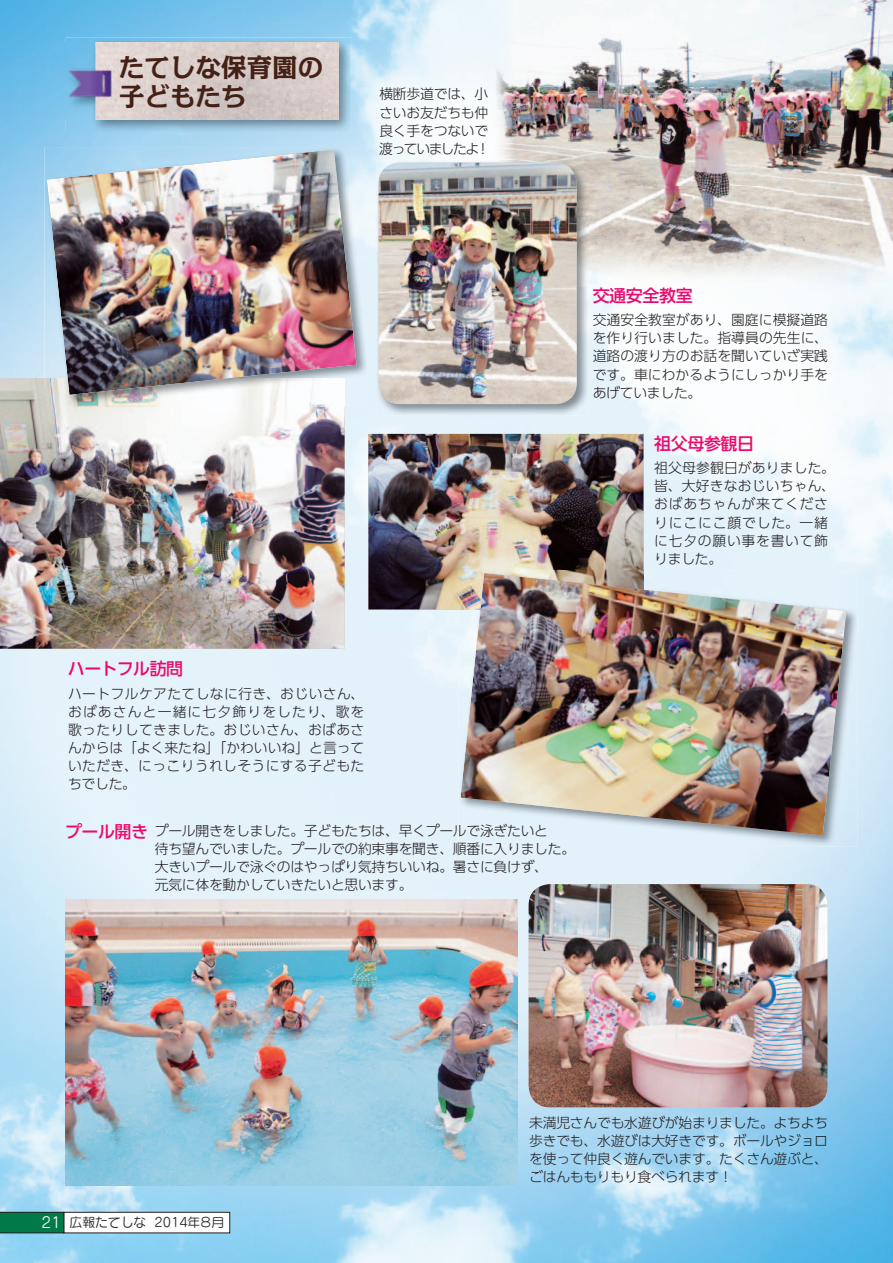
<style>
.page{position:relative;width:893px;height:1263px;background:#fff}
.page>*{position:absolute;margin:0;border:0;box-sizing:border-box;transform-origin:0 0}
.t1{font:25.5px/28.7px "Kakumin Pro Bold 90 pv RKSJ H";color:#452014}
.t2{font:16.95px "UD Shin Go Pro Medium 90 pv RKSJ H";letter-spacing:-.03em;color:#ec096d}
.t3{font:13.8px/18px "UD Shin Go Pro Light 90 pv RKSJ H";letter-spacing:-.02em;color:#231f20;text-align:justify}
.t4{font:13.8px/18px "UD Shin Go Pro Light 90 pv RKSJ H";letter-spacing:.05em;color:#231f20}
.t5{font:12.75px "Seurat Pro M 90 pv RKSJ H";color:#231f20}
.s1{font-size:14.85px;color:#fff}
</style>
<div class="page">
<img style="left:0;top:0;width:892px;height:1263px">
<div style="left:64px;top:1212px;width:166px;height:21px;background:#fff"></div>
<div style="left:63px;top:1212px;width:167px;height:21px;border:1px solid #231f20"></div>
<svg style="left:0;top:1212px;width:64px;height:21px"></svg>
<img style="left:66px;top:38px;width:286px;height:95px">
<img style="left:65px;top:43px;width:273px;height:76px">
<img style="left:588px;top:287px;width:304px;height:1px">
<img style="left:494px;top:0;width:299px;height:187px">
<img style="left:793px;top:0;width:99px;height:287px">
<img style="left:588px;top:187px;width:205px;height:100px">
<img style="left:368px;top:434px;width:275px;height:175px">
<img style="left:65px;top:899px;width:452px;height:286px">
<img style="left:376px;top:160px;width:159px;height:256px">
<img style="left:535px;top:287px;width:53px;height:129px">
<img style="left:494px;top:160px;width:94px;height:127px">
<img style="left:378px;top:163px;width:198px;height:241px;border-radius:21px">
<img style="left:0;top:379px;width:344px;height:270px">
<img style="left:458px;top:571px;width:399px;height:276px">
<img style="left:458px;top:571px;width:185px;height:38px">
<img style="left:460px;top:573px;width:386px;height:263px">
<img style="left:528px;top:884px;width:299px;height:223px;border-radius:21px">
<img style="left:45px;top:147px;width:323px;height:259px">
<img style="left:45px;top:379px;width:299px;height:27px">
<img style="left:47px;top:149px;width:309px;height:246px">
<h1 class="t1" style="left:119px;top:57px;width:206px">たてしな保育園の子どもたち</h1>
<p class="t3" style="left:379px;top:87px;width:112px">横断歩道では、小さいお友だちも仲良く手をつないで渡っていましたよ！</p>
<p class="t2" style="left:592px;top:289px;width:101px">交通安全教室</p>
<p class="t3" style="left:592px;top:313px;width:237px">交通安全教室があり、園庭に模擬道路を作り行いました。指導員の先生に、道路の渡り方のお話を聞いていざ実践です。車にわかるようにしっかり手をあげていました。</p>
<p class="t2" style="left:654px;top:437px;width:101px">祖父母参観日</p>
<p class="t4" style="left:654px;top:461px;width:182px">祖父母参観日がありました。皆、大好きなおじいちゃん、おばあちゃんが来てくださりにこにこ顔でした。一緒に七夕の願い事を書いて飾りました。</p>
<p class="t2" style="left:68px;top:663px;width:117px">ハートフル訪問</p>
<p class="t3" style="left:68px;top:686px;width:298px">ハートフルケアたてしなに行き、おじいさん、おばあさんと一緒に七夕飾りをしたり、歌を歌ったりしてきました。おじいさん、おばあさんからは「よく来たね」「かわいいね」と言っていただき、にっこりうれしそうにする子どもたちでした。</p>
<p class="t2" style="left:65px;top:826px;width:84px">プール開き</p>
<p class="t3" style="left:155px;top:823px;width:422px;text-align:left">プール開きをしました。子どもたちは、早くプールで泳ぎたいと<br>待ち望んでいました。プールでの約束事を聞き、順番に入りました。大きいプールで泳ぐのはやっぱり気持ちいいね。暑さに負けず、<br>元気に体を動かしていきたいと思います。</p>
<p class="t5" style="left:41px;top:1218px;width:184px"><span class="s1">21</span> 広報たてしな 2014年８月</p>
<p class="t3" style="left:529px;top:1115px;width:300px">未満児さんでも水遊びが始まりました。よちよち歩きでも、水遊びは大好きです。ボールやジョロを使って仲良く遊んでいます。たくさん遊ぶと、ごはんももりもり食べられます！</p>
</div>
